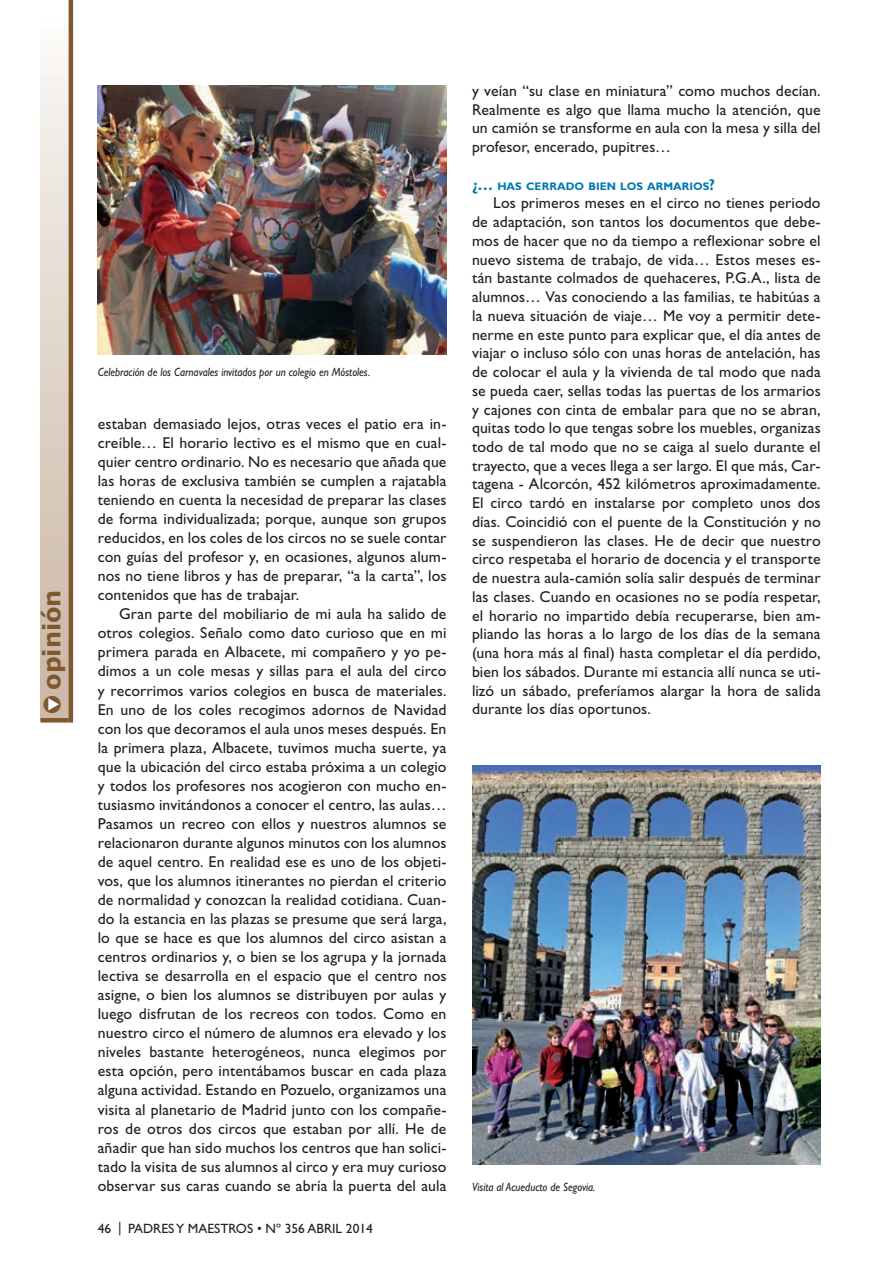
<style>
.page{position:relative;width:893px;height:1263px;background:#fff}
.page>*{position:absolute;margin:0;border:0;box-sizing:border-box;transform-origin:0 0}
.t1{font:700 24px "Verdana";color:#7f5830}
.t2{font:15.75px/19px "Gill Sans Std";letter-spacing:.005em;color:#231f20;text-align:justify}
.t3{font:13.5px "Gill Sans Std";color:#231f20}
.t4{font:italic 12px "Gill Sans Std";color:#231f20;scale:.9 1}
.t5{font:700 10.95px "Gill Sans Std";color:#0079af}
.s1{color:#fff}
.s2{font-size:15.75px}
</style>
<div class="page">
<div style="left:41px;top:0;width:30px;height:720px;background:linear-gradient(to bottom,#fcfaf9,#c8b3a0)"></div>
<hr style="left:41px;top:718px;width:28px;height:4px;background:#7f5830">
<hr style="left:69px;top:0;width:4px;height:722px;background:#7f5830">
<img style="left:98px;top:85px;width:348px;height:270px">
<img style="left:472px;top:766px;width:349px;height:398px">
<h1 class="t1" style="left:35px;top:714px;width:126px;rotate:-90deg"><span class="s1">▼</span>● opinión</h1>
<p class="t4" style="left:98px;top:365px;width:304px">Celebración de los Carnavales invitados por un colegio en Móstoles.</p>
<p class="t2" style="left:98px;top:414px;width:350px">estaban demasiado lejos, otras veces el patio era in&shy;creíble… El horario lectivo es el mismo que en cual&shy;quier centro ordinario. No es necesario que añada que las horas de exclusiva también se cumplen a rajatabla teniendo en cuenta la necesidad de preparar las clases de forma individualizada; porque, aunque son grupos reducidos, en los coles de los circos no se suele contar con guías del profesor y, en ocasiones, algunos alum&shy;nos no tiene libros y has de preparar, “a la carta”, los contenidos que has de trabajar.</p>
<p class="t2" style="left:98px;top:605px;width:350px;text-indent:21px">Gran parte del mobiliario de mi aula ha salido de otros colegios. Señalo como dato curioso que en mi primera parada en Albacete, mi compañero y yo pe&shy;dimos a un cole mesas y sillas para el aula del circo y recorrimos varios colegios en busca de materiales.<br>En uno de los coles recogimos adornos de Navidad con los que decoramos el aula unos meses después. En la primera plaza, Albacete, tuvimos mucha suerte, ya que la ubicación del circo estaba próxima a un colegio y todos los profesores nos acogieron con mucho en&shy;tusiasmo invitándonos a conocer el centro, las aulas… Pasamos un recreo con ellos y nuestros alumnos se relacionaron durante algunos minutos con los alumnos de aquel centro. En realidad ese es uno de los objeti&shy;vos, que los alumnos itinerantes no pierdan el criterio de normalidad y conozcan la realidad cotidiana. Cuan&shy;do la estancia en las plazas se presume que será larga, lo que se hace es que los alumnos del circo asistan a centros ordinarios y, o bien se los agrupa y la jornada lectiva se desarrolla en el espacio que el centro nos asigne, o bien los alumnos se distribuyen por aulas y luego disfrutan de los recreos con todos. Como en nuestro circo el número de alumnos era elevado y los niveles bastante heterogéneos, nunca elegimos por esta opción, pero intentábamos buscar en cada plaza alguna actividad. Estando en Pozuelo, organizamos una visita al planetario de Madrid junto con los compañe&shy;ros de otros dos circos que estaban por allí. He de añadir que han sido muchos los centros que han solici&shy;tado la visita de sus alumnos al circo y era muy curioso observar sus caras cuando se abría la puerta del aula</p>
<p class="t3" style="left:98px;top:1221px;width:277px">46 | PADRES Y MAESTROS • Nº 356 ABRIL 2014</p>
<p class="t2" style="left:472px;top:81px;width:350px">y veían “su clase en miniatura” como muchos decían.<br>Realmente es algo que llama mucho la atención, que un camión se transforme en aula con la mesa y silla del profesor, encerado, pupitres…</p>
<p class="t5" style="left:472px;top:179px;width:245px"><span class="s2">¿…</span> HAS CERRADO BIEN LOS ARMARIOS<span class="s2">?</span></p>
<p class="t2" style="left:472px;top:194px;width:350px;text-indent:21px">Los primeros meses en el circo no tienes periodo de adaptación, son tantos los documentos que debe&shy;mos de hacer que no da tiempo a reflexionar sobre el nuevo sistema de trabajo, de vida… Estos meses es&shy;tán bastante colmados de quehaceres, P.G.A., lista de alumnos… Vas conociendo a las familias, te habitúas a la nueva situación de viaje… Me voy a permitir dete&shy;nerme en este punto para explicar que, el día antes de viajar o incluso sólo con unas horas de antelación, has de colocar el aula y la vivienda de tal modo que nada se pueda caer, sellas todas las puertas de los armarios y cajones con cinta de embalar para que no se abran, quitas todo lo que tengas sobre los muebles, organizas todo de tal modo que no se caiga al suelo durante el trayecto, que a veces llega a ser largo. El que más, Car&shy;tagena - Alcorcón, 452 kilómetros aproximadamente.<br>El circo tardó en instalarse por completo unos dos días. Coincidió con el puente de la Constitución y no se suspendieron las clases. He de decir que nuestro circo respetaba el horario de docencia y el transporte de nuestra aula-camión solía salir después de terminar las clases. Cuando en ocasiones no se podía respetar, el horario no impartido debía recuperarse, bien am&shy;pliando las horas a lo largo de los días de la semana (una hora más al final) hasta completar el día perdido, bien los sábados. Durante mi estancia allí nunca se uti&shy;lizó un sábado, preferíamos alargar la hora de salida durante los días oportunos.</p>
<p class="t4" style="left:472px;top:1180px;width:139px">Visita al Acueducto de Segovia.</p>
</div>
